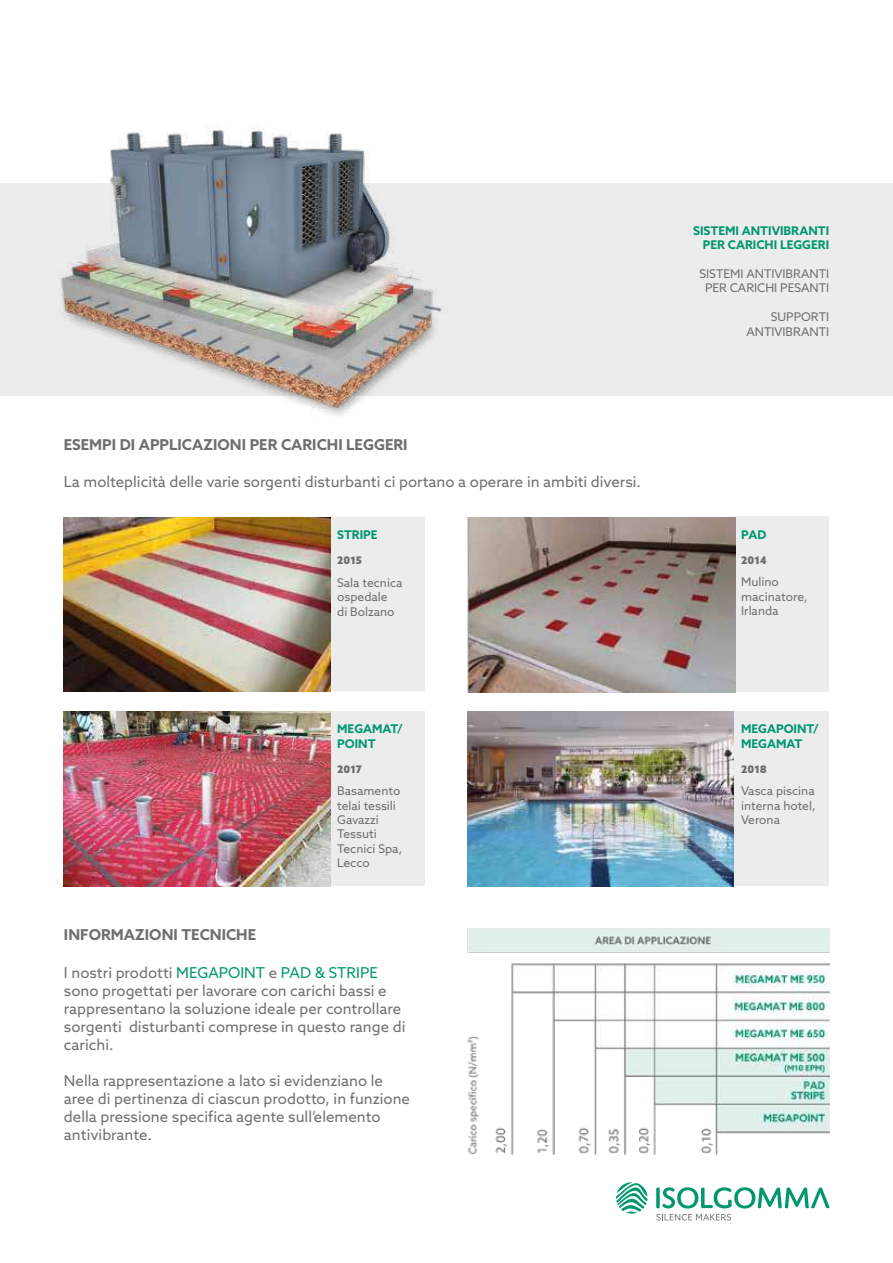
<style>
.page{position:relative;width:893px;height:1263px;background:#fff}
.page>*{position:absolute;margin:0;border:0;box-sizing:border-box;transform-origin:0 0}
.t1{font:15px/18px "Azo Sans";color:#706f6f}
.t2{font:700 15px "Azo Sans";color:#706f6f}
.t3{font:12px/14.4px "Azo Sans";color:#706f6f}
.t4{font:700 12px/14.4px "Azo Sans";color:#009770}
.t5{font:900 10.5px "Azo Sans";color:#706f6f}
.s1{color:#009770}
</style>
<div class="page">
<img style="left:467px;top:928px;width:362px;height:227px">
<div style="left:0;top:183px;width:893px;height:212px;background:#ececec"></div>
<img style="left:42px;top:127px;width:421px;height:289px">
<div style="left:327px;top:517px;width:98px;height:174px;background:#ececec"></div>
<div style="left:730px;top:517px;width:99px;height:175px;background:#ececec"></div>
<div style="left:327px;top:711px;width:98px;height:175px;background:#ececec"></div>
<div style="left:730px;top:711px;width:99px;height:175px;background:#ececec"></div>
<img style="left:64px;top:517px;width:267px;height:174px">
<img style="left:64px;top:711px;width:267px;height:175px">
<img style="left:468px;top:517px;width:267px;height:175px">
<img style="left:468px;top:711px;width:266px;height:175px">
<svg style="left:656px;top:1187px;width:173px;height:21px"></svg>
<svg style="left:656px;top:1214px;width:75px;height:6px"></svg>
<svg style="left:616px;top:1182px;width:31px;height:31px"></svg>
<p class="t2" style="left:64px;top:435px;width:345px">ESEMPI DI APPLICAZIONI PER CARICHI LEGGERI</p>
<p class="t1" style="left:64px;top:473px;width:579px">La molteplicità delle varie sorgenti disturbanti ci portano a operare in ambiti diversi.</p>
<p class="t4" style="left:337px;top:528px;width:42px">STRIPE</p>
<p class="t5" style="left:337px;top:554px;width:26px">2015</p>
<p class="t3" style="left:337px;top:575px;width:67px">Sala tecnica ospedale<br>di Bolzano</p>
<p class="t4" style="left:337px;top:722px;width:67px">MEGAMAT/<br>POINT</p>
<p class="t5" style="left:337px;top:762px;width:26px">2017</p>
<p class="t3" style="left:337px;top:784px;width:66px">Basamento telai tessili<br>Gavazzi<br>Tessuti<br>Tecnici Spa,<br>Lecco</p>
<p class="t2" style="left:64px;top:925px;width:194px">INFORMAZIONI TECNICHE</p>
<p class="t1" style="left:64px;top:963px;width:343px">I nostri prodotti <span class="s1">MEGAPOINT</span> e <span class="s1">PAD &amp; STRIPE </span>sono progettati per lavorare con carichi bassi e rappresentano la soluzione ideale per controllare sorgenti disturbanti comprese in questo range di carichi.</p>
<p class="t1" style="left:64px;top:1071px;width:348px">Nella rappresentazione a lato si evidenziano le aree di pertinenza di ciascun prodotto, in funzione della pressione specifica agente sull’elemento antivibrante.</p>
<p class="t4" style="left:693px;top:223px;width:137px;text-align:right">SISTEMI ANTIVIBRANTI<br>PER CARICHI LEGGERI</p>
<p class="t3" style="left:699px;top:266px;width:131px;text-align:center">SISTEMI ANTIVIBRANTI<br>PER CARICHI PESANTI</p>
<p class="t3" style="left:746px;top:310px;width:84px;text-align:right">SUPPORTI<br>ANTIVIBRANTI</p>
<p class="t4" style="left:741px;top:527px;width:27px">PAD</p>
<p class="t5" style="left:741px;top:553px;width:27px">2014</p>
<p class="t3" style="left:741px;top:574px;width:68px">Mulino macinatore,<br>Irlanda</p>
<p class="t4" style="left:741px;top:722px;width:79px">MEGAPOINT/<br>MEGAMAT</p>
<p class="t5" style="left:741px;top:762px;width:27px">2018</p>
<p class="t3" style="left:741px;top:784px;width:76px;text-align:justify">Vasca piscina interna hotel, Verona</p>
</div>
